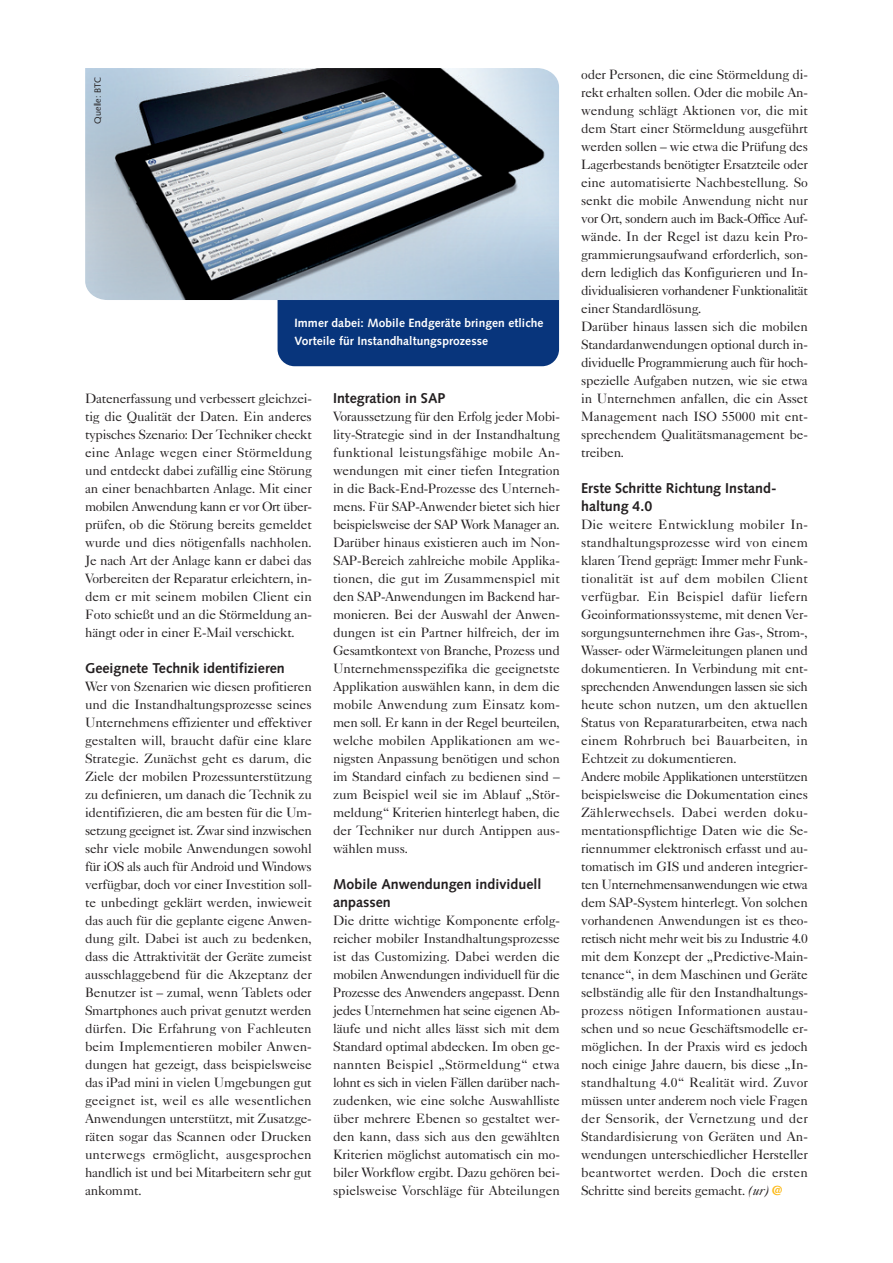
<style>
.page{position:relative;width:893px;height:1263px;background:#fff}
.page>*{position:absolute;margin:0;border:0;box-sizing:border-box;transform-origin:0 0}
.t1{font:700 14.25px/18px "Syntax";color:#231f20}
.t2{font:13.5px/18px "Caslon Five Forty";letter-spacing:-.015em;color:#231f20;text-align:justify}
.t3{font:700 12px/18px "Syntax";letter-spacing:.005em;color:#fff}
.t4{font:9px "Syntax";color:#231f20}
.s1{font-style:italic}
.s2{font-family:"Caslon Two Twenty Four";font-weight:700;color:#fcb814}
</style>
<div class="page">
<div style="left:278px;top:256px;width:281px;height:110px;background:#08357c;border-radius:17px"></div>
<img style="left:85px;top:68px;width:474px;height:232px">
<p class="t4" style="left:94px;top:123px;width:48px;rotate:-90deg">Quelle: BTC</p>
<p class="t3" style="left:294px;top:315px;width:250px">Immer dabei: Mobile Endgeräte bringen etliche<br>Vorteile für Instandhaltungsprozesse</p>
<p class="t2" style="left:85px;top:390px;width:228px">Datenerfassung und verbessert gleichzei&shy;tig die Qualität der Daten. Ein anderes typisches Szenario: Der Techniker checkt eine Anlage wegen einer Störmeldung und entdeckt dabei zufällig eine Störung an einer benachbarten Anlage. Mit einer mobilen Anwendung kann er vor Ort über&shy;prüfen, ob die Störung bereits gemeldet wurde und dies nötigenfalls nachholen.<br>Je nach Art der Anlage kann er dabei das Vorbereiten der Reparatur erleichtern, in&shy;dem er mit seinem mobilen Client ein Foto schießt und an die Störmeldung an&shy;hängt oder in einer E-Mail verschickt.</p>
<p class="t1" style="left:85px;top:660px;width:201px">Geeignete Technik identifizieren</p>
<p class="t2" style="left:85px;top:678px;width:228px">Wer von Szenarien wie diesen profitieren und die Instandhaltungsprozesse seines Unternehmens effizienter und effektiver gestalten will, braucht dafür eine klare Strategie. Zunächst geht es darum, die Ziele der mobilen Prozessunterstützung zu definieren, um danach die Technik zu identifizieren, die am besten für die Um&shy;setzung geeignet ist. Zwar sind inzwischen sehr viele mobile Anwendungen sowohl für iOS als auch für Android und Windows verfügbar, doch vor einer Investition soll&shy;te unbedingt geklärt werden, inwieweit das auch für die geplante eigene Anwen&shy;dung gilt. Dabei ist auch zu bedenken, dass die Attraktivität der Geräte zumeist ausschlaggebend für die Akzeptanz der Benutzer ist – zumal, wenn Tablets oder Smartphones auch privat genutzt werden dürfen. Die Erfahrung von Fachleuten beim Implementieren mobiler Anwen&shy;dungen hat gezeigt, dass beispielsweise das iPad mini in vielen Umgebungen gut geeignet ist, weil es alle wesentlichen Anwendungen unterstützt, mit Zusatzge&shy;räten sogar das Scannen oder Drucken unterwegs ermöglicht, ausgesprochen handlich ist und bei Mitarbeitern sehr gut ankommt.</p>
<p class="t1" style="left:333px;top:390px;width:114px">Integration in SAP</p>
<p class="t2" style="left:333px;top:408px;width:228px">Voraussetzung für den Erfolg jeder Mobi&shy;lity-Strategie sind in der Instandhaltung funktional leistungsfähige mobile An&shy;wendungen mit einer tiefen Integration in die Back-End-Prozesse des Unterneh&shy;mens. Für SAP-Anwender bietet sich hier beispielsweise der SAP Work Manager an.<br>Darüber hinaus existieren auch im Non-SAP-Bereich zahlreiche mobile Applika&shy;tionen, die gut im Zusammenspiel mit den SAP-Anwendungen im Backend har&shy;monieren. Bei der Auswahl der Anwen&shy;dungen ist ein Partner hilfreich, der im Gesamtkontext von Branche, Prozess und Unternehmensspezifika die geeignetste Applikation auswählen kann, in dem die mobile Anwendung zum Einsatz kom&shy;men soll. Er kann in der Regel beurteilen, welche mobilen Applikationen am we&shy;nigsten Anpassung benötigen und schon im Standard einfach zu bedienen sind – zum Beispiel weil sie im Ablauf „Stör&shy;meldung“ Kriterien hinterlegt haben, die der Techniker nur durch Antippen aus&shy;wählen muss.</p>
<p class="t1" style="left:333px;top:876px;width:210px">Mobile Anwendungen individuell anpassen</p>
<p class="t2" style="left:333px;top:912px;width:228px">Die dritte wichtige Komponente erfolg&shy;reicher mobiler Instandhaltungsprozesse ist das Customizing. Dabei werden die mobilen Anwendungen individuell für die Prozesse des Anwenders angepasst. Denn jedes Unternehmen hat seine eigenen Ab&shy;läufe und nicht alles lässt sich mit dem Standard optimal abdecken. Im oben ge&shy;nannten Beispiel „Störmeldung“ etwa lohnt es sich in vielen Fällen darüber nach&shy;zudenken, wie eine solche Auswahlliste über mehrere Ebenen so gestaltet wer&shy;den kann, dass sich aus den gewählten Kriterien möglichst automatisch ein mo&shy;biler Workflow ergibt. Dazu gehören bei&shy;spielsweise Vorschläge für Abteilungen</p>
<p class="t2" style="left:581px;top:66px;width:228px;text-align:left">oder Personen, die eine Störmeldung di&shy;rekt erhalten sollen. Oder die mobile An&shy;wendung schlägt Aktionen vor, die mit dem Start einer Störmeldung ausgeführt werden sollen – wie etwa die Prüfung des Lagerbestands benötigter Ersatzteile oder eine automatisierte Nachbestellung. So senkt die mobile Anwendung nicht nur vor Ort, sondern auch im Back-Office Auf&shy;wände. In der Regel ist dazu kein Pro&shy;grammierungsaufwand erforderlich, son&shy;dern lediglich das Konfigurieren und In&shy;dividualisieren vorhandener Funktionalität einer Standardlösung.<br>Darüber hinaus lassen sich die mobilen Standardanwendungen optional durch in&shy;dividuelle Programmierung auch für hoch&shy;spezielle Aufgaben nutzen, wie sie etwa in Unternehmen anfallen, die ein Asset Management nach ISO 55000 mit ent&shy;sprechendem Qualitätsmanagement be&shy;treiben.</p>
<p class="t1" style="left:581px;top:480px;width:197px">Erste Schritte Richtung Instand&shy;haltung 4.0</p>
<p class="t2" style="left:581px;top:516px;width:228px;text-align:left">Die weitere Entwicklung mobiler In&shy;standhaltungsprozesse wird von einem klaren Trend geprägt: Immer mehr Funk&shy;tionalität ist auf dem mobilen Client verfügbar. Ein Beispiel dafür liefern Geoinformationssysteme, mit denen Ver&shy;sorgungsunternehmen ihre Gas-, Strom-, Wasser- oder Wärmeleitungen planen und dokumentieren. In Verbindung mit ent&shy;sprechenden Anwendungen lassen sie sich heute schon nutzen, um den aktuellen Status von Reparaturarbeiten, etwa nach einem Rohrbruch bei Bauarbeiten, in Echtzeit zu dokumentieren.<br>Andere mobile Applikationen unterstützen beispielsweise die Dokumentation eines Zählerwechsels. Dabei werden doku&shy;mentationspflichtige Daten wie die Se&shy;riennummer elektronisch erfasst und au&shy;tomatisch im GIS und anderen integrier&shy;ten Unternehmensanwendungen wie etwa dem SAP-System hinterlegt. Von solchen vorhandenen Anwendungen ist es theo&shy;retisch nicht mehr weit bis zu Industrie 4.0 mit dem Konzept der „Predictive-Main&shy;tenance“, in dem Maschinen und Geräte selbständig alle für den Instandhaltungs&shy;prozess nötigen Informationen austau&shy;schen und so neue Geschäftsmodelle er&shy;möglichen. In der Praxis wird es jedoch noch einige Jahre dauern, bis diese „In&shy;standhaltung 4.0“ Realität wird. Zuvor müssen unter anderem noch viele Fragen der Sensorik, der Vernetzung und der Standardisierung von Geräten und An&shy;wendungen unterschiedlicher Hersteller beantwortet werden. Doch die ersten Schritte sind bereits gemacht. <span class="s1">(ur)</span> <span class="s2">@</span></p>
</div>
